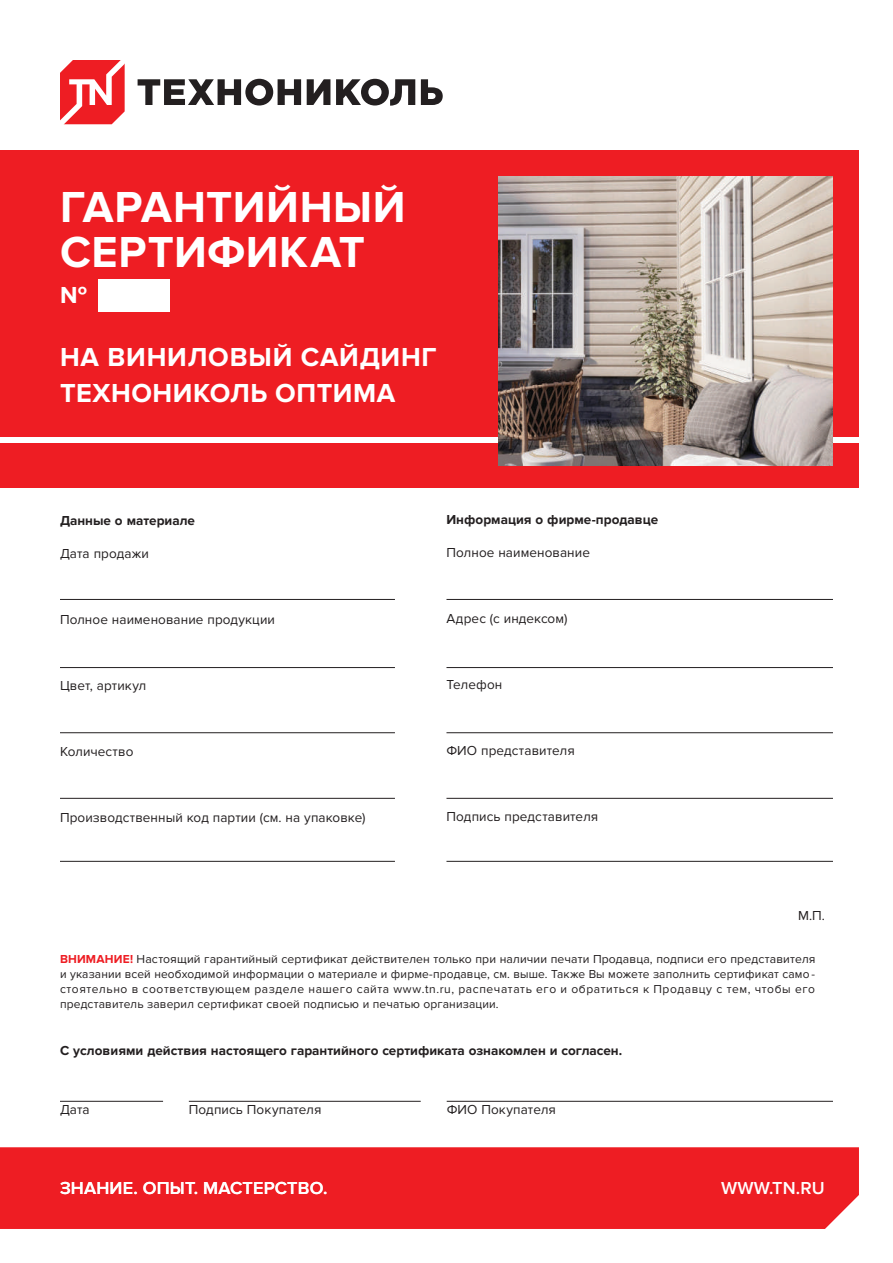
<style>
.page{position:relative;width:893px;height:1263px;background:#fff}
.page>*{position:absolute;margin:0;border:0;box-sizing:border-box;transform-origin:0 0}
.t1{font:700 45px/45px "Proxima Nova";letter-spacing:.015em;color:#fff}
.t2{font:700 27px/36px "Proxima Nova";letter-spacing:.02em;color:#fff}
.t3{font:700 24px "Proxima Nova";color:#fff}
.t4{font:600 18px "Proxima Nova";letter-spacing:.01em;color:#fff}
.t5{font:13.5px "Proxima Nova";letter-spacing:.005em;color:#231f20}
.t6{font:700 13.5px "Proxima Nova";color:#231f20}
.t7{font:12px/15px "Proxima Nova";letter-spacing:.01em;color:#231f20;text-align:justify}
.s1{font-weight:700;color:#ee1d23}
</style>
<div class="page">
<div style="left:0;top:150px;width:859px;height:305px;background:#ee1d23"></div>
<svg style="left:138px;top:79px;width:163px;height:27px"></svg>
<svg style="left:307px;top:79px;width:23px;height:26px"></svg>
<svg style="left:421px;top:79px;width:22px;height:26px"></svg>
<svg style="left:60px;top:60px;width:65px;height:64px"></svg>
<svg style="left:336px;top:79px;width:79px;height:27px"></svg>
<div style="left:99px;top:279px;width:71px;height:33px;background:#fff"></div>
<div style="left:0;top:1147px;width:859px;height:82px;background:#ee1d23"></div>
<hr style="left:60px;top:599px;width:335px;height:1px;background:#231f20">
<hr style="left:446px;top:599px;width:387px;height:1px;background:#231f20">
<hr style="left:60px;top:667px;width:335px;height:1px;background:#231f20">
<hr style="left:446px;top:667px;width:387px;height:1px;background:#231f20">
<hr style="left:446px;top:732px;width:387px;height:1px;background:#231f20">
<hr style="left:60px;top:732px;width:335px;height:1px;background:#231f20">
<hr style="left:60px;top:1101px;width:103px;height:1px;background:#231f20">
<hr style="left:189px;top:1101px;width:232px;height:1px;background:#231f20">
<hr style="left:446px;top:798px;width:387px;height:1px;background:#231f20">
<hr style="left:60px;top:798px;width:335px;height:1px;background:#231f20">
<hr style="left:446px;top:861px;width:387px;height:1px;background:#231f20">
<hr style="left:60px;top:861px;width:335px;height:1px;background:#231f20">
<hr style="left:447px;top:1101px;width:386px;height:1px;background:#231f20">
<div style="left:0;top:443px;width:859px;height:44px;background:#ee1d23"></div>
<div style="left:0;top:438px;width:861px;height:5px;background:#fff"></div>
<img style="left:498px;top:176px;width:335px;height:289px">
<h1 class="t1" style="left:60px;top:186px;width:347px">ГАРАНТИЙНЫЙ<br>СЕРТИФИКАТ</h1>
<h3 class="t3" style="left:60px;top:281px;width:29px">№</h3>
<h2 class="t2" style="left:60px;top:340px;width:378px">НА ВИНИЛОВЫЙ САЙДИНГ<br>ТЕХНОНИКОЛЬ ОПТИМА</h2>
<p class="t6" style="left:60px;top:512px;width:137px">Данные о материале</p>
<p class="t5" style="left:60px;top:545px;width:91px">Дата продажи</p>
<p class="t6" style="left:446px;top:512px;width:213px">Информация о фирме-продавце</p>
<p class="t5" style="left:446px;top:545px;width:145px">Полное наименование</p>
<p class="t5" style="left:60px;top:611px;width:217px">Полное наименование продукции</p>
<p class="t5" style="left:446px;top:611px;width:122px">Адрес (с индексом)</p>
<p class="t5" style="left:60px;top:677px;width:88px">Цвет, артикул</p>
<p class="t5" style="left:446px;top:677px;width:57px">Телефон</p>
<p class="t5" style="left:60px;top:743px;width:75px">Количество</p>
<p class="t5" style="left:446px;top:743px;width:130px">ФИО представителя</p>
<p class="t5" style="left:60px;top:809px;width:307px">Производственный код партии (см. на упаковке)</p>
<p class="t5" style="left:446px;top:809px;width:153px">Подпись представителя</p>
<p class="t5" style="left:798px;top:908px;width:28px">М.П.</p>
<p class="t7" style="left:60px;top:951px;width:757px"><span class="s1">ВНИМАНИЕ!</span> Настоящий гарантийный сертификат действителен только при наличии печати Продавца, подписи его представителя и указании всей необходимой информации о материале и фирме-продавце, см. выше. Также Вы можете заполнить сертификат само - стоятельно в соответствующем разделе нашего сайта www.tn.ru, распечатать его и обратиться к Продавцу с тем, чтобы его представитель заверил сертификат своей подписью и печатью организации.</p>
<p class="t6" style="left:60px;top:1042px;width:564px">С условиями действия настоящего гарантийного сертификата ознакомлен и согласен.</p>
<p class="t5" style="left:60px;top:1101px;width:31px">Дата</p>
<p class="t5" style="left:189px;top:1101px;width:134px">Подпись Покупателя</p>
<p class="t5" style="left:447px;top:1101px;width:111px">ФИО Покупателя</p>
<h3 class="t4" style="left:60px;top:1178px;width:269px">ЗНАНИЕ. ОПЫТ. МАСТЕРСТВО.</h3>
<h3 class="t4" style="left:721px;top:1178px;width:105px">WWW.TN.RU</h3>
</div>
